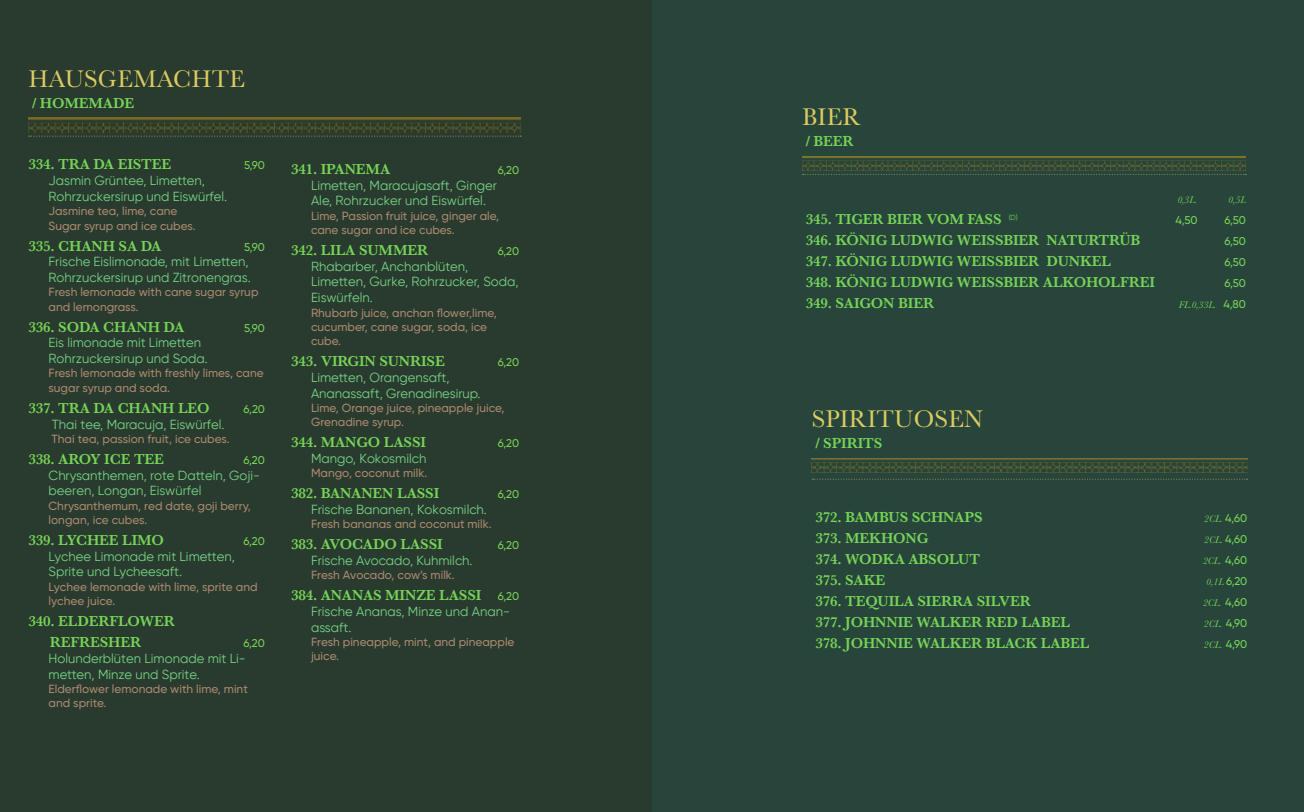
<style>
.page{position:relative;width:1304px;height:812px;background:#fff}
.page>*{position:absolute;margin:0;border:0;box-sizing:border-box;transform-origin:0 0}
.t1{font:25px "Baskerville";letter-spacing:.01em;color:#dccb60}
.t2{font:600 15px/21px "Baskerville";letter-spacing:-.01em;color:#76d457}
.t3{font:13.12px/15.8px "SVN Gilroy";color:#76d485}
.t4{font:500 11.88px/14.2px "SVN Gilroy";color:#a9896f}
.t5{font:500 11.25px "SVN Gilroy";letter-spacing:-.02em;color:#76d457}
.t6{font:italic 10px "Baskerville";letter-spacing:-.01em;color:#76d457}
.s1{font-family:"SVN Gilroy";font-weight:500;font-size:11.25px}
.s2{font-family:"SVN Gilroy";font-weight:500;font-style:normal;font-size:11.25px}
</style>
<div class="page">
<div style="left:0;top:0;width:652px;height:811px;background:#293a2e"></div>
<div style="left:652px;top:0;width:652px;height:811px;background:#28453b"></div>
<svg style="left:29px;top:135px;width:492px;height:2px"></svg>
<img style="left:28px;top:118px;width:493px;height:14px">
<svg style="left:803px;top:174px;width:443px;height:1px"></svg>
<img style="left:802px;top:156px;width:444px;height:14px">
<svg style="left:812px;top:478px;width:436px;height:2px"></svg>
<img style="left:812px;top:458px;width:435px;height:15px">
<h1 class="t1" style="left:28px;top:63px;width:218px">HAUSGEMACHTE</h1>
<p class="t2" style="left:32px;top:92px;width:104px">/ HOMEMADE</p>
<p class="t2" style="left:29px;top:154px;width:144px">334. TRA DA EISTEE</p>
<p class="t5" style="left:244px;top:157px;width:22px">5,90</p>
<p class="t3" style="left:49px;top:172px;width:180px">Jasmin Grüntee, Limetten,<br>Rohrzuckersirup und Eiswürfel.</p>
<p class="t4" style="left:49px;top:203px;width:149px">Jasmine tea, lime, cane<br>Sugar syrup and ice cubes.</p>
<p class="t2" style="left:29px;top:235px;width:135px">335. CHANH SA DA</p>
<p class="t5" style="left:244px;top:238px;width:22px">5,90</p>
<p class="t3" style="left:49px;top:253px;width:204px">Frische Eislimonade, mit Limetten,<br>Rohrzuckersirup und Zitronengras.</p>
<p class="t4" style="left:49px;top:284px;width:211px">Fresh lemonade with cane sugar syrup and lemongrass.</p>
<p class="t2" style="left:29px;top:316px;width:157px">336. SODA CHANH DA</p>
<p class="t5" style="left:244px;top:319px;width:22px">5,90</p>
<p class="t3" style="left:49px;top:334px;width:161px">Eis limonade mit Limetten<br>Rohrzuckersirup und Soda.</p>
<p class="t4" style="left:49px;top:365px;width:217px">Fresh lemonade with freshly limes, cane sugar syrup and soda.</p>
<p class="t2" style="left:29px;top:397px;width:183px">337. TRA DA CHANH LEO</p>
<p class="t5" style="left:244px;top:400px;width:23px">6,20</p>
<p class="t3" style="left:52px;top:415px;width:174px">Thai tee, Maracuja, Eiswürfel.</p>
<p class="t4" style="left:52px;top:430px;width:180px">Thai tea, passion fruit, ice cubes.</p>
<p class="t2" style="left:29px;top:448px;width:137px">338. AROY ICE TEE</p>
<p class="t5" style="left:244px;top:452px;width:23px">6,20</p>
<p class="t3" style="left:49px;top:466px;width:213px">Chrysanthemen, rote Datteln, Goji&shy;beeren, Longan, Eiswürfel</p>
<p class="t4" style="left:49px;top:497px;width:204px">Chrysanthemum, red date, goji berry, longan, ice cubes.</p>
<p class="t2" style="left:29px;top:529px;width:137px">339. LYCHEE LIMO</p>
<p class="t5" style="left:244px;top:533px;width:23px">6,20</p>
<p class="t3" style="left:49px;top:547px;width:188px">Lychee Limonade mit Limetten,<br>Sprite und Lycheesaft.</p>
<p class="t4" style="left:49px;top:578px;width:211px">Lychee lemonade with lime, sprite and lychee juice.</p>
<p class="t2" style="left:50px;top:610px;width:127px;text-indent:-21px">340. ELDERFLOWER<br>REFRESHER</p>
<p class="t5" style="left:244px;top:635px;width:23px">6,20</p>
<p class="t3" style="left:49px;top:649px;width:199px">Holunderblüten Limonade mit Li&shy;metten, Minze und Sprite.</p>
<p class="t4" style="left:49px;top:680px;width:201px">Elderflower lemonade with lime, mint and sprite.</p>
<p class="t2" style="left:291px;top:158px;width:101px">341. IPANEMA</p>
<p class="t5" style="left:498px;top:162px;width:23px">6,20</p>
<p class="t3" style="left:311px;top:176px;width:187px">Limetten, Maracujasaft, Ginger<br>Ale, Rohrzucker und Eiswürfel.</p>
<p class="t4" style="left:311px;top:208px;width:190px">Lime, Passion fruit juice, ginger ale, cane sugar and ice cubes.</p>
<p class="t2" style="left:291px;top:239px;width:139px">342. LILA SUMMER</p>
<p class="t5" style="left:498px;top:243px;width:23px">6,20</p>
<p class="t3" style="left:311px;top:257px;width:209px">Rhabarber, Anchanblüten,<br>Limetten, Gurke, Rohrzucker, Soda,<br>Eiswürfeln.</p>
<p class="t4" style="left:311px;top:304px;width:187px">Rhubarb juice, anchan flower,lime, cucumber, cane sugar, soda, ice cube.</p>
<p class="t2" style="left:291px;top:350px;width:155px">343. VIRGIN SUNRISE</p>
<p class="t5" style="left:498px;top:354px;width:23px">6,20</p>
<p class="t3" style="left:311px;top:368px;width:171px">Limetten, Orangensaft,<br>Ananassaft, Grenadinesirup.</p>
<p class="t4" style="left:311px;top:400px;width:195px">Lime, Orange juice, pineapple juice,<br>Grenadine syrup.</p>
<p class="t2" style="left:291px;top:431px;width:137px">344. MANGO LASSI</p>
<p class="t5" style="left:498px;top:435px;width:23px">6,20</p>
<p class="t3" style="left:311px;top:449px;width:117px">Mango, Kokosmilch</p>
<p class="t4" style="left:311px;top:465px;width:118px">Mango, coconut milk.</p>
<p class="t2" style="left:291px;top:482px;width:150px">382. BANANEN LASSI</p>
<p class="t5" style="left:498px;top:486px;width:23px">6,20</p>
<p class="t3" style="left:311px;top:500px;width:177px">Frische Bananen, Kokosmilch.</p>
<p class="t4" style="left:311px;top:516px;width:182px">Fresh bananas and coconut milk.</p>
<p class="t2" style="left:291px;top:533px;width:153px">383. AVOCADO LASSI</p>
<p class="t5" style="left:498px;top:537px;width:23px">6,20</p>
<p class="t3" style="left:311px;top:551px;width:163px">Frische Avocado, Kuhmilch.</p>
<p class="t4" style="left:311px;top:567px;width:145px">Fresh Avocado, cow’s milk.</p>
<p class="t2" style="left:291px;top:585px;width:230px">384. ANANAS MINZE LASSI <span class="s1">6,20</span></p>
<p class="t3" style="left:311px;top:603px;width:200px">Frische Ananas, Minze und Anan&shy;assaft.</p>
<p class="t4" style="left:311px;top:634px;width:205px">Fresh pineapple, mint, and pineapple juice.</p>
<h1 class="t1" style="left:802px;top:101px;width:60px">BIER</h1>
<p class="t2" style="left:806px;top:131px;width:50px">/ BEER</p>
<p class="t6" style="left:1177px;top:193px;width:21px">0,3L.</p>
<p class="t6" style="left:1228px;top:193px;width:19px">0,5L</p>
<p class="t2" style="left:806px;top:208px;width:213px">345. TIGER BIER VOM FASS <sup>(D)</sup></p>
<p class="t5" style="left:1175px;top:212px;width:24px">4,50</p>
<p class="t5" style="left:1224px;top:212px;width:23px">6,50</p>
<p class="t2" style="left:806px;top:229px;width:336px">346. KÖNIG LUDWIG WEISSBIER NATURTRÜB</p>
<p class="t5" style="left:1224px;top:233px;width:23px">6,50</p>
<p class="t2" style="left:806px;top:250px;width:307px">347. KÖNIG LUDWIG WEISSBIER DUNKEL</p>
<p class="t5" style="left:1224px;top:254px;width:23px">6,50</p>
<p class="t2" style="left:806px;top:272px;width:351px">348. KÖNIG LUDWIG WEISSBIER ALKOHOLFREI</p>
<p class="t5" style="left:1224px;top:275px;width:23px">6,50</p>
<p class="t2" style="left:806px;top:293px;width:130px">349. SAIGON BIER</p>
<p class="t6" style="left:1179px;top:298px;width:69px">FL.0,33L. <span class="s2">4,80</span></p>
<h1 class="t1" style="left:812px;top:403px;width:173px">SPIRITUOSEN</h1>
<p class="t2" style="left:815px;top:432px;width:68px">/ SPIRITS</p>
<p class="t2" style="left:815px;top:506px;width:169px">372. BAMBUS SCHNAPS</p>
<p class="t6" style="left:1204px;top:512px;width:45px">2CL. <span class="s2">4,60</span></p>
<p class="t2" style="left:815px;top:527px;width:114px">373. MEKHONG</p>
<p class="t6" style="left:1204px;top:533px;width:45px">2CL. <span class="s2">4,60</span></p>
<p class="t2" style="left:815px;top:548px;width:166px">374. WODKA ABSOLUT</p>
<p class="t6" style="left:1203px;top:554px;width:46px">2CL. <span class="s2">4,60</span></p>
<p class="t2" style="left:815px;top:569px;width:71px">375. SAKE</p>
<p class="t6" style="left:1206px;top:575px;width:43px">0,1L <span class="s2">6,20</span></p>
<p class="t2" style="left:815px;top:590px;width:217px">376. TEQUILA SIERRA SILVER</p>
<p class="t6" style="left:1203px;top:596px;width:46px">2CL. <span class="s2">4,60</span></p>
<p class="t2" style="left:815px;top:611px;width:256px">377. JOHNNIE WALKER RED LABEL</p>
<p class="t6" style="left:1204px;top:617px;width:45px">2CL. <span class="s2">4,90</span></p>
<p class="t2" style="left:815px;top:632px;width:276px">378. JOHNNIE WALKER BLACK LABEL</p>
<p class="t6" style="left:1204px;top:638px;width:45px">2CL. <span class="s2">4,90</span></p>
</div>
